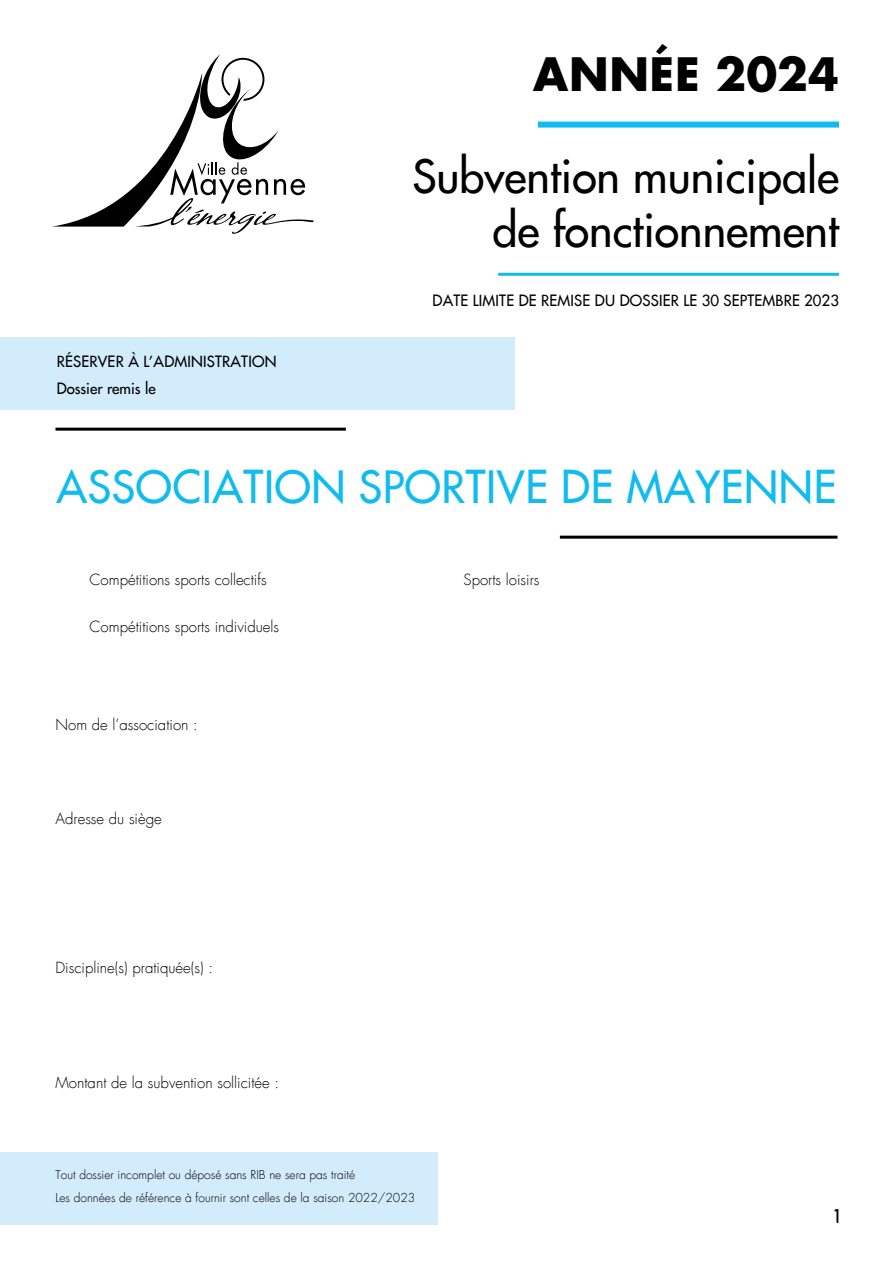
<style>
.page{position:relative;width:893px;height:1263px;background:#fff}
.page>*{position:absolute;margin:0;border:0;box-sizing:border-box;transform-origin:0 0}
.t1{font:45px/54px "Futura";color:#000;text-align:right}
.t2{font:700 45px "Futura";letter-spacing:.015em;color:#000}
.t3{font:43.5px "Futura";letter-spacing:.015em;color:#10bbef}
.t4{font:700 18px "Comfortaa";color:#000}
.t5{font:300 15px "Futura";color:#000}
.t6{font:15px/26.5px "Futura";letter-spacing:.015em;color:#000}
.t7{font:300 12px/23px "Futura";color:#000}
</style>
<div class="page">
<div style="left:538px;top:122px;width:301px;height:6px;background:#10bbef"></div>
<hr style="left:498px;top:273px;width:341px;height:3px;background:#10bbef">
<hr style="left:55px;top:428px;width:291px;height:3px;background:#000">
<hr style="left:560px;top:536px;width:277px;height:3px;background:#000">
<div style="left:0;top:337px;width:514px;height:73px;background:#d2ecfc"></div>
<div style="left:0;top:1152px;width:437px;height:73px;background:#d2ecfc"></div>
<svg style="left:52px;top:54px;width:262px;height:180px"></svg>
<h1 class="t2" style="left:533px;top:45px;width:307px">ANNÉE 2024</h1>
<h1 class="t1" style="left:412px;top:150px;width:428px">Subvention municipale de fonctionnement</h1>
<p class="t6" style="left:57px;top:348px;width:221px">RÉSERVER À L’ADMINISTRATION<br>Dossier remis le</p>
<p class="t6" style="left:433px;top:287px;width:408px">DATE LIMITE DE REMISE DU DOSSIER LE 30 SEPTEMBRE 2023</p>
<h2 class="t3" style="left:57px;top:458px;width:781px">ASSOCIATION SPORTIVE DE MAYENNE</h2>
<p class="t5" style="left:90px;top:570px;width:179px">Compétitions sports collectifs</p>
<p class="t5" style="left:90px;top:617px;width:191px">Compétitions sports individuels</p>
<p class="t5" style="left:55px;top:715px;width:144px">Nom de l’association :</p>
<p class="t5" style="left:55px;top:809px;width:108px">Adresse du siège</p>
<p class="t5" style="left:463px;top:570px;width:77px">Sports loisirs</p>
<p class="t5" style="left:55px;top:959px;width:159px">Discipline(s) pratiquée(s) :</p>
<p class="t5" style="left:55px;top:1073px;width:225px">Montant de la subvention sollicitée :</p>
<p class="t7" style="left:55px;top:1163px;width:361px">Tout dossier incomplet ou déposé sans RIB ne sera pas traité<br>Les données de référence à fournir sont celles de la saison 2022/2023</p>
<p class="t4" style="left:834px;top:1205px;width:6px">1</p>
</div>
